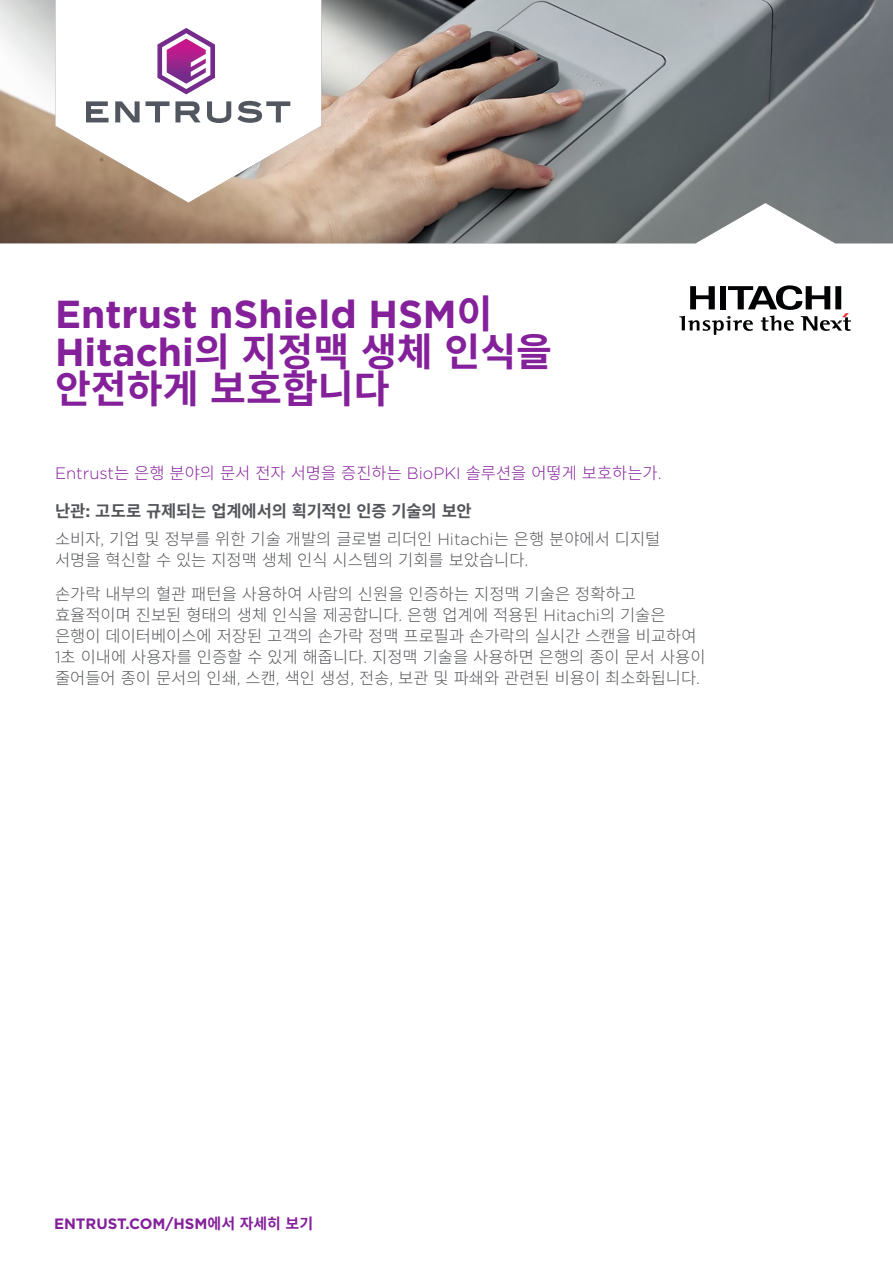
<style>
.page{position:relative;width:893px;height:1263px;background:#fff}
.page>*{position:absolute;margin:0;border:0;box-sizing:border-box;transform-origin:0 0}
.t1{font:700 39px/37.2px "Noto Sans CJ Kkr";color:#85209b}
.t2{font:700 39px "Gotham";color:#85209b}
.t3{font:300 16.5px/21px "Noto Sans CJ Kkr";color:#54555a}
.t4{font:300 16.5px "Noto Sans CJ Kkr";color:#85209b}
.t5{font:700 15px "Gotham";color:#85209b}
.s1{font-family:"Noto Sans CJ Kkr"}
.s2{font-family:"Gotham"}
.s3{font-weight:700}
.s4{font-family:"Gotham";font-weight:700}
</style>
<div class="page">
<img style="left:0;top:0;width:893px;height:243px">
<svg style="left:679px;top:285px;width:172px;height:50px"></svg>
<h1 class="t2" style="left:55px;top:289px;width:439px">Entrust nShield HSM<span class="s1">이</span></h1>
<h1 class="t1" style="left:55px;top:334px;width:499px"><span class="s2">Hitachi</span>의 지정맥 생체 인식을 안전하게 보호합니다</h1>
<p class="t4" style="left:55px;top:463px;width:608px"><span class="s2">Entrust</span>는 은행 분야의 문서 전자 서명을 증진하는 <span class="s2">BioPKI</span> 솔루션을 어떻게 보호하는가<span class="s2">.</span></p>
<p class="t3" style="left:55px;top:497px;width:607px;line-height:27.8px"><span class="s3">난관</span><span class="s4">:</span> <span class="s3">고도로 규제되는 업계에서의 획기적인 인증 기술의 보안<br></span>소비자<span class="s2">,</span> 기업 및 정부를 위한 기술 개발의 글로벌 리더인 <span class="s2">Hitachi</span>는 은행 분야에서 디지털</p>
<p class="t3" style="left:55px;top:543px;width:582px;line-height:34.5px">서명을 혁신할 수 있는 지정맥 생체 인식 시스템의 기회를 보았습니다<span class="s2">.<br></span>손가락 내부의 혈관 패턴을 사용하여 사람의 신원을 인증하는 지정맥 기술은 정확하고</p>
<p class="t3" style="left:55px;top:605px;width:652px">효율적이며 진보된 형태의 생체 인식을 제공합니다<span class="s2">.</span> 은행 업계에 적용된 <span class="s2">Hitachi</span>의 기술은 은행이 데이터베이스에 저장된 고객의 손가락 정맥 프로필과 손가락의 실시간 스캔을 비교하여 <span class="s2">1</span>초 이내에 사용자를 인증할 수 있게 해줍니다<span class="s2">.</span> 지정맥 기술을 사용하면 은행의 종이 문서 사용이 줄어들어 종이 문서의 인쇄<span class="s2">,</span> 스캔<span class="s2">,</span> 색인 생성<span class="s2">,</span> 전송<span class="s2">,</span> 보관 및 파쇄와 관련된 비용이 최소화됩니다<span class="s2">.</span></p>
<p class="t5" style="left:54px;top:1214px;width:261px">ENTRUST.COM/HSM<span class="s1">에서 자세히 보기</span></p>
</div>
